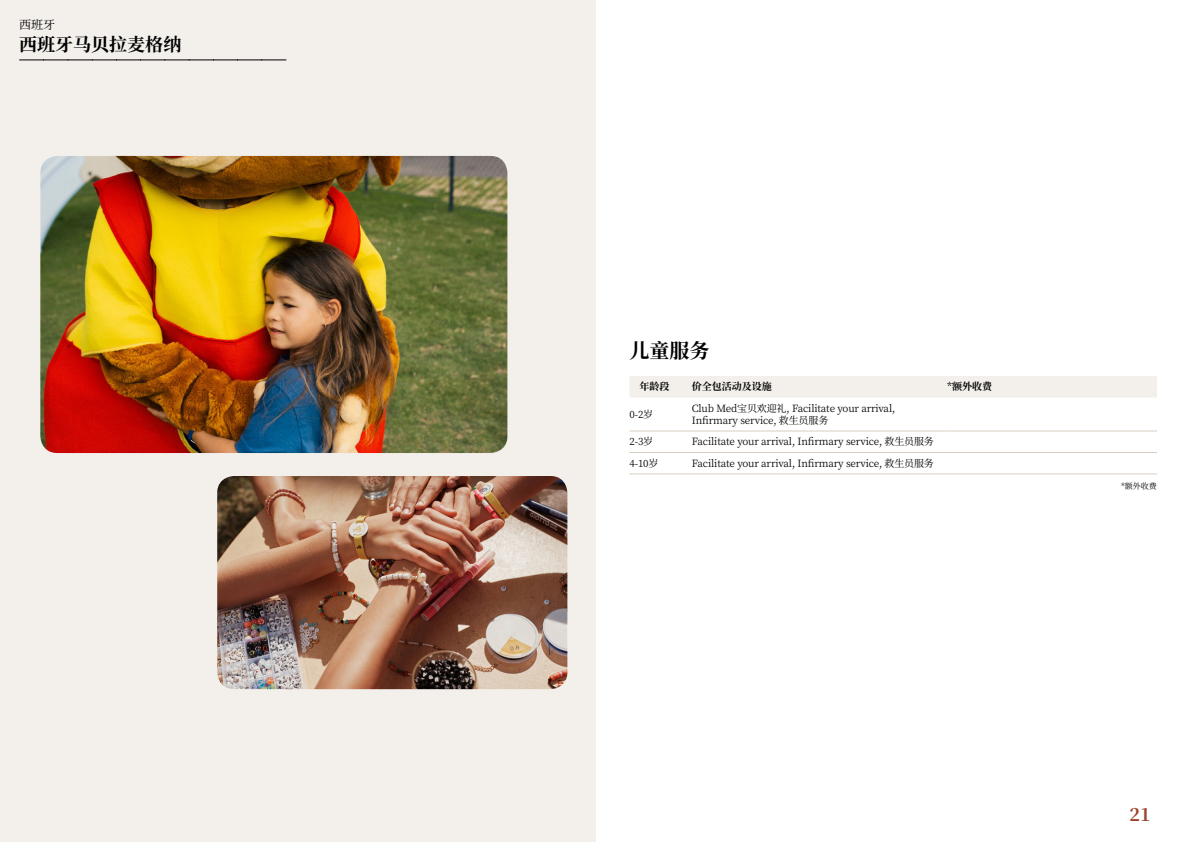
<style>
.page{position:relative;width:1191px;height:842px;background:#fff}
.page>*{position:absolute;margin:0;border:0;box-sizing:border-box;transform-origin:0 0}
.t1{font:700 20px "Noto Serif SC";color:#000}
.t2{font:700 18px "Noto Serif SC";color:#000}
.t3{font:700 18px "Noto Serif SC";color:#9d432c}
.t4{font:12px "Noto Serif SC";color:#000}
.t5{font:10px/12px "Noto Serif SC";letter-spacing:-.015em;color:#000}
.t6{font:700 10px "Noto Serif SC";color:#000}
.t7{font:8px "Noto Serif SC";color:#000}
</style>
<div class="page">
<div style="left:0;top:0;width:595px;height:842px;background:#f3f0ec"></div>
<img style="left:40px;top:156px;width:467px;height:297px">
<img style="left:217px;top:476px;width:350px;height:213px">
<svg style="left:20px;top:60px;width:266px;height:1px"></svg>
<div style="left:630px;top:376px;width:527px;height:21px;background:#f3f0ec"></div>
<hr style="left:629px;top:430px;width:63px;height:1px;background:#d7cdc1">
<hr style="left:692px;top:430px;width:255px;height:1px;background:#d7cdc1">
<hr style="left:947px;top:430px;width:210px;height:1px;background:#d7cdc1">
<hr style="left:629px;top:452px;width:63px;height:1px;background:#d7cdc1">
<hr style="left:692px;top:452px;width:255px;height:1px;background:#d7cdc1">
<hr style="left:947px;top:452px;width:210px;height:1px;background:#d7cdc1">
<hr style="left:629px;top:473px;width:63px;height:1px;background:#d7cdc1">
<hr style="left:692px;top:473px;width:255px;height:1px;background:#d7cdc1">
<hr style="left:947px;top:473px;width:210px;height:1px;background:#d7cdc1">
<p class="t4" style="left:19px;top:17px;width:37px">西班牙</p>
<h2 class="t2" style="left:19px;top:34px;width:164px">西班牙马贝拉麦格纳</h2>
<h1 class="t1" style="left:629px;top:339px;width:81px">儿童服务</h1>
<p class="t6" style="left:639px;top:381px;width:31px">年龄段</p>
<p class="t6" style="left:692px;top:381px;width:81px">价全包活动及设施</p>
<p class="t6" style="left:947px;top:381px;width:46px">*额外收费</p>
<p class="t5" style="left:629px;top:408px;width:25px">0-2岁</p>
<p class="t5" style="left:692px;top:402px;width:205px">Club Med宝贝欢迎礼, Facilitate your arrival,<br>Infirmary service, 救生员服务</p>
<p class="t5" style="left:629px;top:436px;width:25px">2-3岁</p>
<p class="t5" style="left:692px;top:436px;width:243px">Facilitate your arrival, Infirmary service, 救生员服务</p>
<p class="t5" style="left:629px;top:457px;width:30px">4-10岁</p>
<p class="t5" style="left:692px;top:457px;width:243px">Facilitate your arrival, Infirmary service, 救生员服务</p>
<p class="t7" style="left:1121px;top:481px;width:37px">*额外收费</p>
<h2 class="t3" style="left:1129px;top:804px;width:23px">21</h2>
</div>
